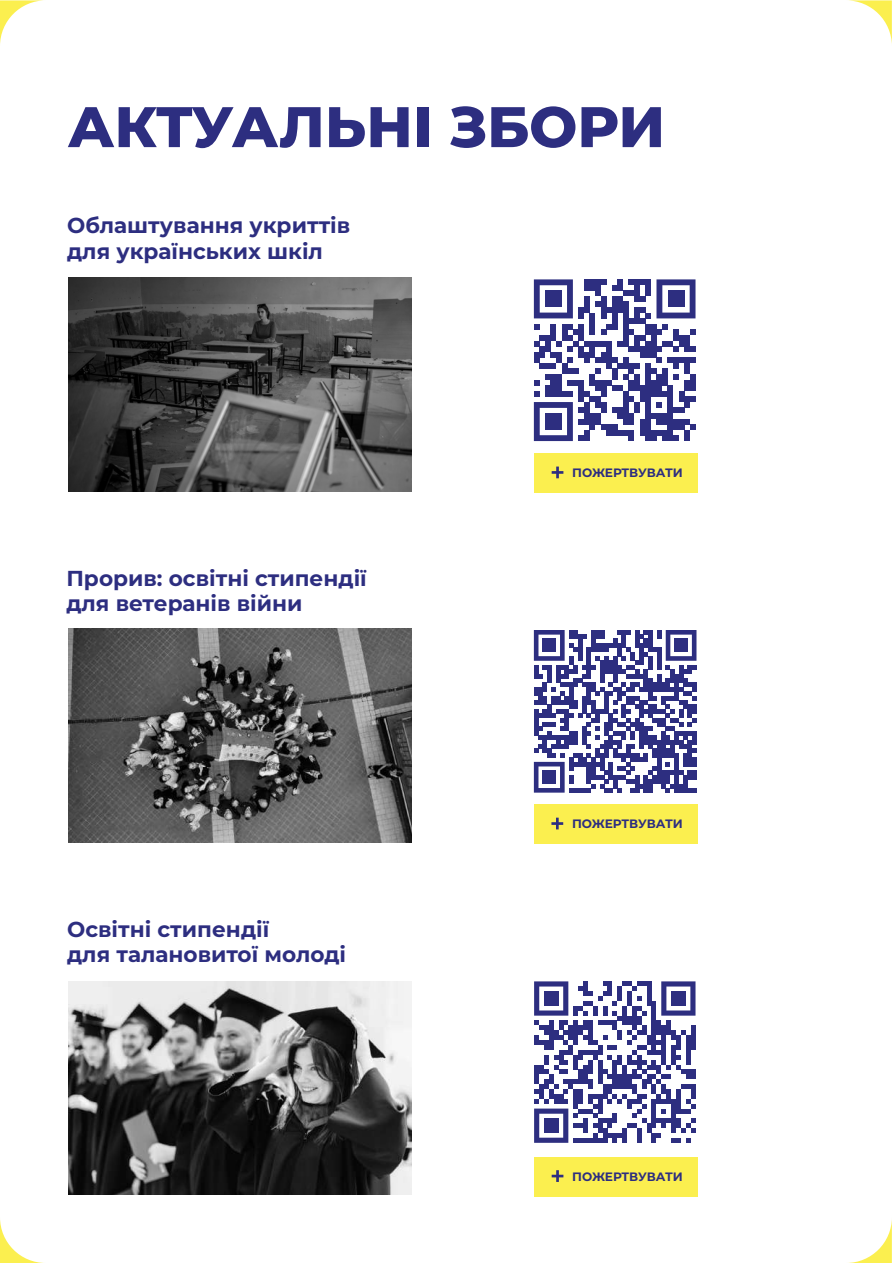
<style>
.page{position:relative;width:893px;height:1263px;background:#fff}
.page>*{position:absolute;margin:0;border:0;box-sizing:border-box;transform-origin:0 0}
.t1{font:800 57px "Montserrat";color:#2d2e80}
.t2{font:700 21.6px/25.7px "Montserrat";color:#2d2e80}
.t3{font:700 12.15px "Montserrat";letter-spacing:-.01em;color:#2d2e80}
</style>
<div class="page">
<div style="left:534px;top:453px;width:163px;height:40px;background:#fbef4f"></div>
<svg style="left:552px;top:467px;width:11px;height:11px"></svg>
<img style="left:69px;top:278px;width:342px;height:213px">
<svg style="left:534px;top:279px;width:161px;height:162px"></svg>
<div style="left:668px;top:291px;width:16px;height:16px;background:#2d2e80"></div>
<div style="left:545px;top:413px;width:17px;height:17px;background:#2d2e80"></div>
<svg style="left:849px;top:0;width:43px;height:44px"></svg>
<svg style="left:0;top:0;width:43px;height:44px"></svg>
<svg style="left:0;top:1220px;width:43px;height:43px"></svg>
<svg style="left:849px;top:1220px;width:43px;height:43px"></svg>
<div style="left:534px;top:804px;width:163px;height:40px;background:#fbef4f"></div>
<svg style="left:551px;top:818px;width:12px;height:11px"></svg>
<img style="left:68px;top:629px;width:343px;height:213px">
<svg style="left:534px;top:630px;width:162px;height:163px"></svg>
<div style="left:543px;top:639px;width:13px;height:13px;background:#2d2e80"></div>
<div style="left:674px;top:639px;width:14px;height:13px;background:#2d2e80"></div>
<div style="left:543px;top:771px;width:13px;height:13px;background:#2d2e80"></div>
<div style="left:534px;top:1157px;width:163px;height:39px;background:#fbef4f"></div>
<svg style="left:552px;top:1170px;width:11px;height:12px"></svg>
<img style="left:69px;top:981px;width:342px;height:214px">
<svg style="left:534px;top:981px;width:161px;height:162px"></svg>
<div style="left:544px;top:991px;width:15px;height:15px;background:#2d2e80"></div>
<div style="left:671px;top:991px;width:15px;height:15px;background:#2d2e80"></div>
<div style="left:544px;top:1118px;width:15px;height:15px;background:#2d2e80"></div>
<h1 class="t1" style="left:68px;top:85px;width:599px">АКТУАЛЬНІ ЗБОРИ</h1>
<p class="t2" style="left:67px;top:211px;width:285px">Облаштування укриттів для українських шкіл</p>
<p class="t2" style="left:66px;top:564px;width:302px">Прорив: освітні стипендії для ветеранів війни</p>
<p class="t2" style="left:67px;top:915px;width:281px">Освітні стипендії<br>для талановитої молоді</p>
<p class="t3" style="left:572px;top:464px;width:112px">ПОЖЕРТВУВАТИ</p>
<p class="t3" style="left:572px;top:815px;width:112px">ПОЖЕРТВУВАТИ</p>
<p class="t3" style="left:572px;top:1168px;width:112px">ПОЖЕРТВУВАТИ</p>
</div>
